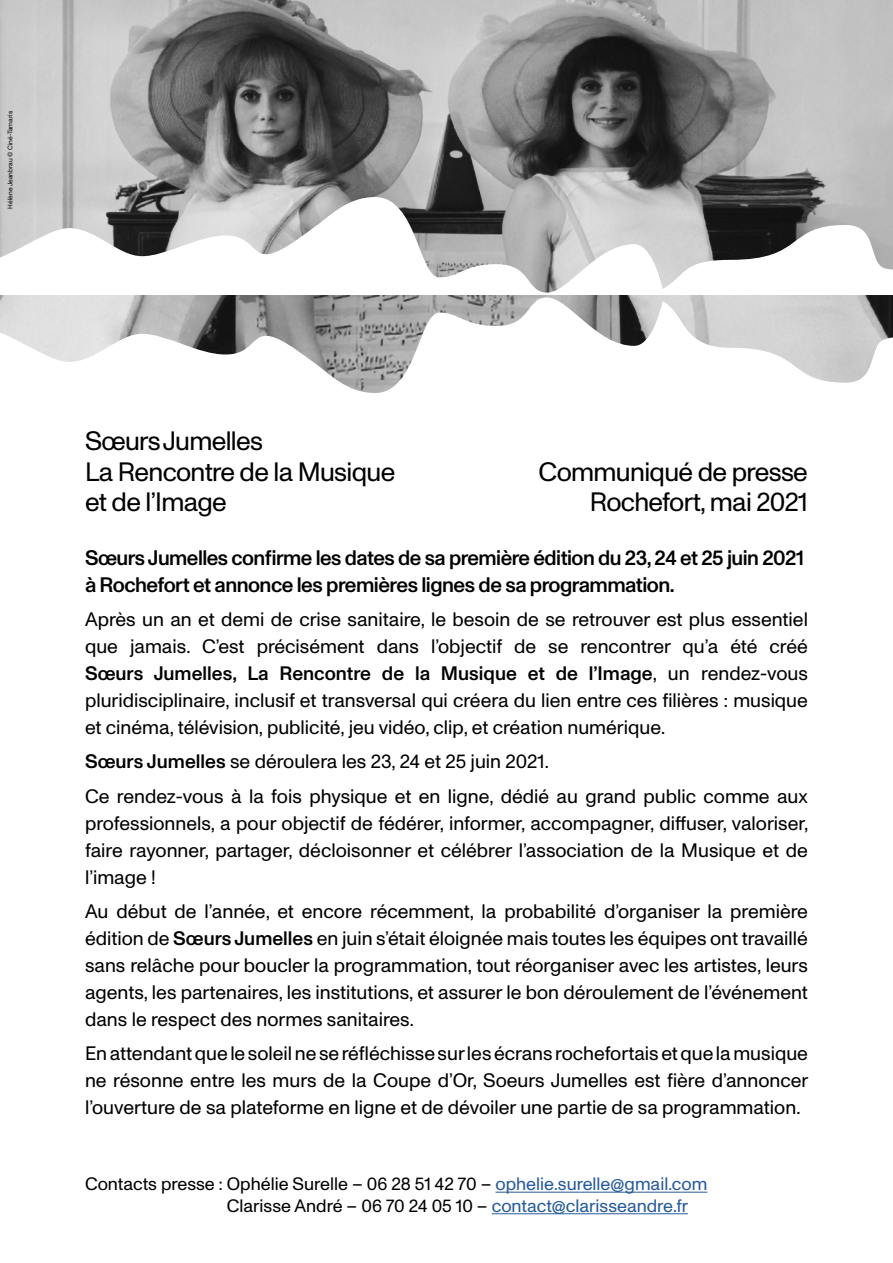
<style>
.page{position:relative;width:893px;height:1263px;background:#fff}
.page>*{position:absolute;margin:0;border:0;box-sizing:border-box;transform-origin:0 0}
.t1{font:26.55px/30.9px "Monument Grotesk";letter-spacing:-.025em;color:#000}
.t2{font:500 21px/27px "ABC Monument Grotesk";letter-spacing:-.025em;color:#000}
.t3{font:19.5px/27px "Monument Grotesk";color:#000}
.t4{font:500 19.5px "ABC Monument Grotesk";color:#000}
.t5{font:18px/21.6px "Monument Grotesk";color:#000}
.t6{font:6.75px "Monument Grotesk";color:#000}
.s1{font-family:"Monument Grotesk";font-weight:400}
.s2{font-family:"ABC Monument Grotesk";font-weight:500}
.s3{color:#275b9b}
</style>
<div class="page">
<img style="left:0;top:0;width:893px;height:197px">
<svg style="left:0;top:197px;width:893px;height:96px"></svg>
<svg style="left:0;top:295px;width:893px;height:98px"></svg>
<hr style="left:495px;top:1192px;width:212px;height:1px;background:#275b9b">
<hr style="left:492px;top:1213px;width:196px;height:1px;background:#275b9b">
<p class="t6" style="left:5px;top:208px;width:99px;rotate:-90deg">Hélène Jeanbrau © Ciné-Tamaris</p>
<h1 class="t1" style="left:85px;top:423px;width:312px">Sœurs Jumelles<br>La Rencontre de la Musique</h1>
<h1 class="t1" style="left:539px;top:454px;width:271px">Communiqué de presse</h1>
<h1 class="t1" style="left:85px;top:485px;width:143px">et de l’Image</h1>
<h1 class="t1" style="left:590px;top:485px;width:220px">Rochefort, mai 2021</h1>
<p class="t2" style="left:85px;top:544px;width:720px">Sœurs Jumelles confirme les dates de sa première édition du 23, 24 et 25 juin 2021 à Rochefort et annonce les premières lignes de sa programmation.</p>
<p class="t3" style="left:85px;top:604px;width:724px">Après un an et demi de crise sanitaire, le besoin de se retrouver est plus essentiel que jamais. C’est précisément dans l’objectif de se rencontrer qu’a été créé</p>
<p class="t4" style="left:85px;top:662px;width:724px">Sœurs Jumelles, La Rencontre de la Musique et de l’Image<span class="s1">, un rendez-vous</span></p>
<p class="t3" style="left:85px;top:685px;width:724px">pluridisciplinaire, inclusif et transversal qui créera du lien entre ces filières : musique et cinéma, télévision, publicité, jeu vidéo, clip, et création numérique.</p>
<p class="t3" style="left:85px;top:743px;width:724px;line-height:34.3px"><span class="s2">Sœurs Jumelles</span> se déroulera les 23, 24 et 25 juin 2021.<br>Ce rendez-vous à la fois physique et en ligne, dédié au grand public comme aux</p>
<p class="t3" style="left:85px;top:808px;width:725px;text-align:justify">professionnels, a pour objectif de fédérer, informer, accompagner, diffuser, valoriser, faire rayonner, partager, décloisonner et célébrer l’association de la Musique et de l’image !</p>
<p class="t3" style="left:85px;top:896px;width:724px;text-align:justify">Au début de l’année, et encore récemment, la probabilité d’organiser la première édition de <span class="s2">Sœurs Jumelles</span> en juin s’était éloignée mais toutes les équipes ont travaillé sans relâche pour boucler la programmation, tout réorganiser avec les artistes, leurs agents, les partenaires, les institutions, et assurer le bon déroulement de l’événement dans le respect des normes sanitaires.</p>
<p class="t3" style="left:85px;top:1039px;width:725px;text-align:justify">En attendant que le soleil ne se réfléchisse sur les écrans rochefortais et que la musique ne résonne entre les murs de la Coupe d’Or, Soeurs Jumelles est fière d’annoncer l’ouverture de sa plateforme en ligne et de dévoiler une partie de sa programmation.</p>
<p class="t5" style="left:227px;top:1172px;width:482px;text-indent:-142px">Contacts presse : Ophélie Surelle – 06 28 51 42 70 – <span class="s3">ophelie.surelle@gmail.com<br></span>Clarisse André – 06 70 24 05 10 – <span class="s3">contact@clarisseandre.fr</span></p>
</div>
